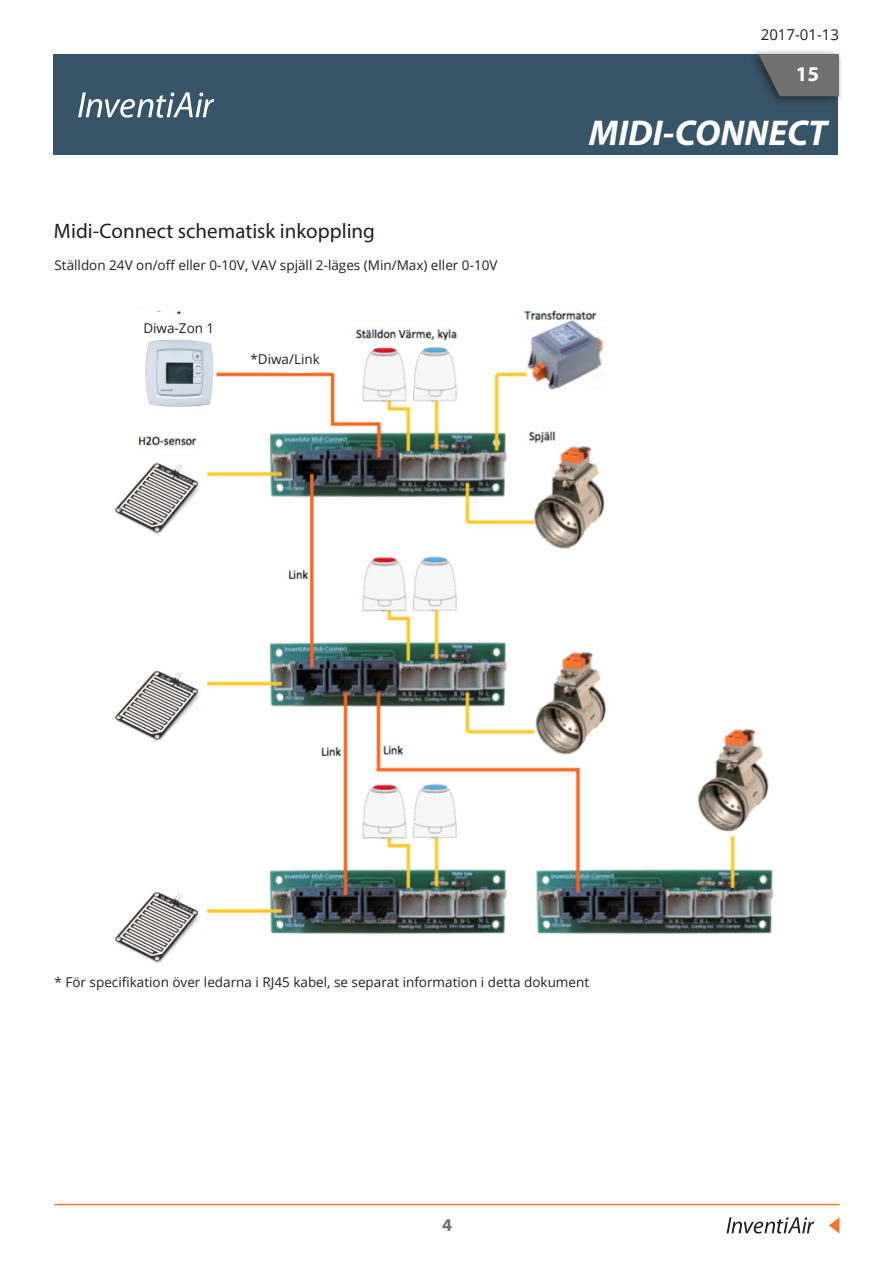
<style>
.page{position:relative;width:893px;height:1263px;background:#fff}
.page>*{position:absolute;margin:0;border:0;box-sizing:border-box;transform-origin:0 0}
.t1{font:italic 700 36px "Myriad Pro";color:#fff}
.t2{font:21px "Myriad Pro";color:#231f20}
.t3{font:700 21px "Myriad Pro";color:#fff}
.t4{font:700 18px "Myriad Pro";color:#707070}
.t5{font:15px "Open Sans";color:#231f20}
.t6{font:13.5px "Open Sans";color:#231f20}
</style>
<div class="page">
<div style="left:53px;top:54px;width:785px;height:101px;background:#385469"></div>
<svg style="left:78px;top:92px;width:136px;height:26px"></svg>
<div style="left:748px;top:48px;width:96px;height:59px;background:#231f20;opacity:.75"></div>
<svg style="left:759px;top:54px;width:80px;height:42px;background:#676a6c"></svg>
<svg style="left:727px;top:1217px;width:87px;height:16px"></svg>
<svg style="left:829px;top:1217px;width:10px;height:16px"></svg>
<hr style="left:55px;top:1204px;width:784px;height:1px;background:#f1782f">
<img style="left:138px;top:310px;width:636px;height:624px">
<img style="left:115px;top:449px;width:92px;height:95px">
<img style="left:115px;top:657px;width:92px;height:95px">
<img style="left:115px;top:879px;width:92px;height:85px">
<svg style="left:138px;top:310px;width:77px;height:21px"></svg>
<svg style="left:238px;top:339px;width:84px;height:34px"></svg>
<img style="left:138px;top:331px;width:85px;height:85px">
<p class="t5" style="left:761px;top:25px;width:80px">2017-01-13</p>
<h2 class="t2" style="left:54px;top:218px;width:322px">Midi-Connect schematisk inkoppling</h2>
<p class="t6" style="left:55px;top:256px;width:444px">Ställdon 24V on/off eller 0-10V, VAV spjäll 2-läges (Min/Max) eller 0-10V</p>
<p class="t6" style="left:143px;top:319px;width:72px">Diwa-Zon 1</p>
<p class="t6" style="left:250px;top:350px;width:71px">*Diwa/Link</p>
<h2 class="t3" style="left:796px;top:60px;width:25px">15</h2>
<h1 class="t1" style="left:589px;top:109px;width:240px">MIDI-CONNECT</h1>
<p class="t6" style="left:55px;top:973px;width:536px">* För specifikation över ledarna i RJ45 kabel, se separat information i detta dokument</p>
<h3 class="t4" style="left:442px;top:1213px;width:11px">4</h3>
</div>
